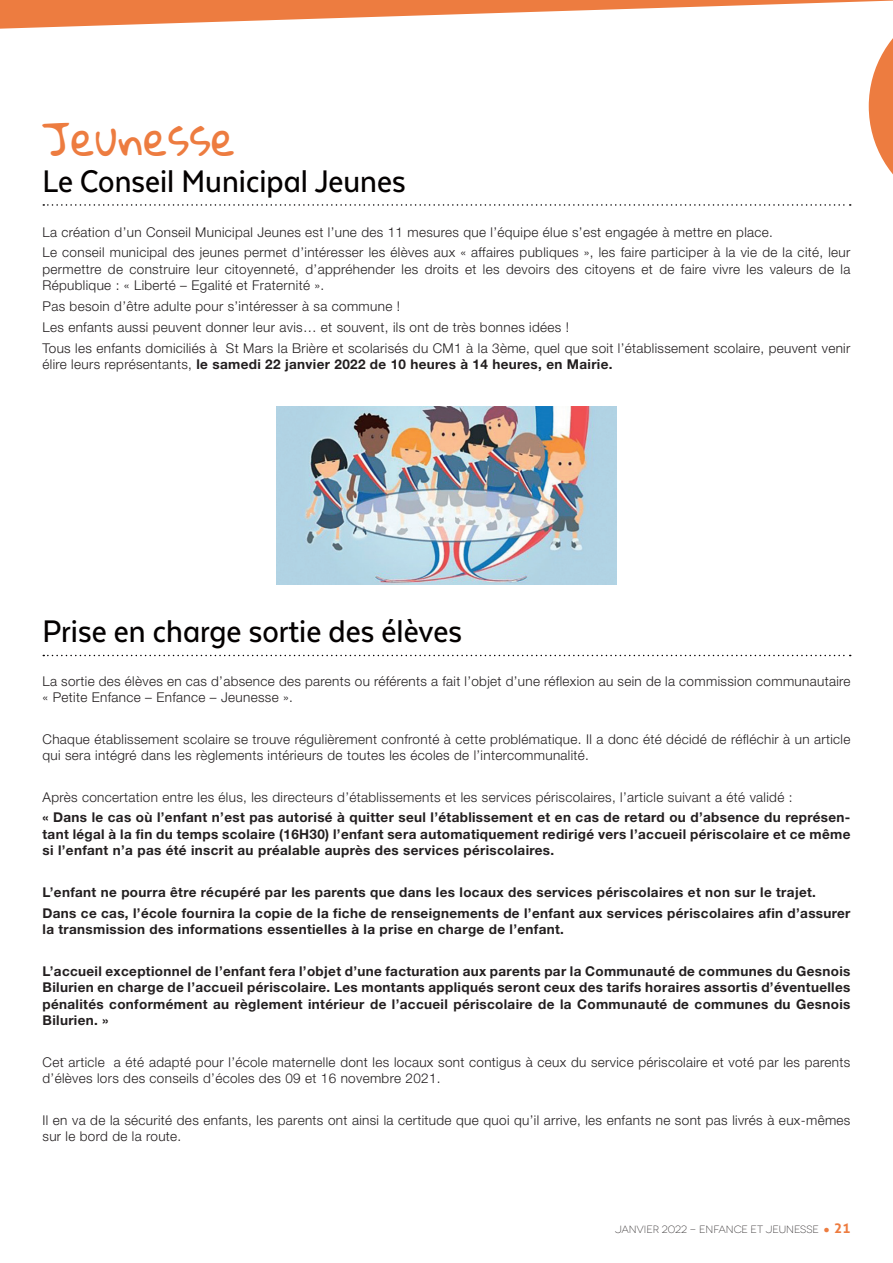
<style>
.page{position:relative;width:893px;height:1263px;background:#fff}
.page>*{position:absolute;margin:0;border:0;box-sizing:border-box;transform-origin:0 0}
.titre_bleu_gloria{font:45px "Gloria Hallelujah";color:#ed7c40}
.titre_noir{font:500 36px "Texta Narrow Alt";color:#040101}
.texte_noir{font:300 13.5px/16.5px "Helvetica Neue LT Std";letter-spacing:.025em;color:#231f20}
.texte_noir-2{font:700 13.5px/16.5px "Helvetica Neue LT Std";letter-spacing:.025em;color:#231f20;text-align:justify}
.t1{font:300 10.5px "Novecentowide";letter-spacing:-.005em;color:#231f20}
.s1{font-weight:700}
.s2{font-family:"Times New Roman";font-weight:700;color:#ed7c40}
.s3{font-family:"Aller";font-weight:700;font-size:13.5px;color:#ed7c40}
</style>
<div class="page">
<svg style="left:0;top:0;width:893px;height:206px"></svg>
<svg style="left:43px;top:655px;width:808px;height:1px"></svg>
<img style="left:277px;top:407px;width:339px;height:178px">
<p class="titre_bleu_gloria" style="left:43px;top:114px;width:195px">Jeunesse</p>
<p class="titre_noir" style="left:43px;top:162px;width:365px">Le Conseil Municipal Jeunes</p>
<p class="texte_noir" style="left:43px;top:223px;width:732px">La création d’un Conseil Municipal Jeunes est l’une des 11 mesures que l’équipe élue s’est engagée à mettre en place.</p>
<p class="texte_noir" style="left:43px;top:244px;width:809px;text-align:justify">Le conseil municipal des jeunes permet d’intéresser les élèves aux « affaires publiques », les faire participer à la vie de la cité, leur permettre de construire leur citoyenneté, d’appréhender les droits et les devoirs des citoyens et de faire vivre les valeurs de la République : « Liberté – Egalité et Fraternité ».</p>
<p class="texte_noir" style="left:43px;top:298px;width:359px">Pas besoin d’être adulte pour s’intéresser à sa commune !</p>
<p class="texte_noir" style="left:43px;top:319px;width:528px">Les enfants aussi peuvent donner leur avis… et souvent, ils ont de très bonnes idées !</p>
<p class="texte_noir" style="left:43px;top:339px;width:809px">Tous les enfants domiciliés à St Mars la Brière et scolarisés du CM1 à la 3ème, quel que soit l’établissement scolaire, peuvent venir élire leurs représentants, <span class="s1">le samedi 22 janvier 2022 de 10 heures à 14 heures, en Mairie.</span></p>
<p class="titre_noir" style="left:43px;top:613px;width:421px">Prise en charge sortie des élèves</p>
<p class="texte_noir" style="left:43px;top:672px;width:809px">La sortie des élèves en cas d’absence des parents ou référents a fait l’objet d’une réflexion au sein de la commission communautaire « Petite Enfance – Enfance – Jeunesse ».</p>
<p class="texte_noir" style="left:43px;top:730px;width:809px">Chaque établissement scolaire se trouve régulièrement confronté à cette problématique. Il a donc été décidé de réfléchir à un article qui sera intégré dans les règlements intérieurs de toutes les écoles de l’intercommunalité.</p>
<p class="texte_noir" style="left:43px;top:788px;width:751px">Après concertation entre les élus, les directeurs d’établissements et les services périscolaires, l’article suivant a été validé :</p>
<p class="texte_noir-2" style="left:43px;top:809px;width:809px">« Dans le cas où l’enfant n’est pas autorisé à quitter seul l’établissement et en cas de retard ou d’absence du représen&shy;tant légal à la fin du temps scolaire (16H30) l’enfant sera automatiquement redirigé vers l’accueil périscolaire et ce même si l’enfant n’a pas été inscrit au préalable auprès des services périscolaires.</p>
<p class="texte_noir-2" style="left:43px;top:883px;width:775px">L’enfant ne pourra être récupéré par les parents que dans les locaux des services périscolaires et non sur le trajet.</p>
<p class="texte_noir-2" style="left:43px;top:904px;width:809px">Dans ce cas, l’école fournira la copie de la fiche de renseignements de l’enfant aux services périscolaires afin d’assurer la transmission des informations essentielles à la prise en charge de l’enfant.</p>
<p class="texte_noir-2" style="left:43px;top:962px;width:809px">L’accueil exceptionnel de l’enfant fera l’objet d’une facturation aux parents par la Communauté de communes du Gesnois Bilurien en charge de l’accueil périscolaire. Les montants appliqués seront ceux des tarifs horaires assortis d’éventuelles pénalités conformément au règlement intérieur de l’accueil périscolaire de la Communauté de communes du Gesnois Bilurien. »</p>
<p class="texte_noir" style="left:43px;top:1053px;width:809px">Cet article a été adapté pour l’école maternelle dont les locaux sont contigus à ceux du service périscolaire et voté par les parents d’élèves lors des conseils d’écoles des 09 et 16 novembre 2021.</p>
<p class="texte_noir" style="left:43px;top:1111px;width:809px">Il en va de la sécurité des enfants, les parents ont ainsi la certitude que quoi qu’il arrive, les enfants ne sont pas livrés à eux-mêmes sur le bord de la route.</p>
<p class="t1" style="left:615px;top:1223px;width:237px">JANVIER 2022 - ENFANCE ET JEUNESSE <span class="s2">●</span> <span class="s3">21</span></p>
</div>
